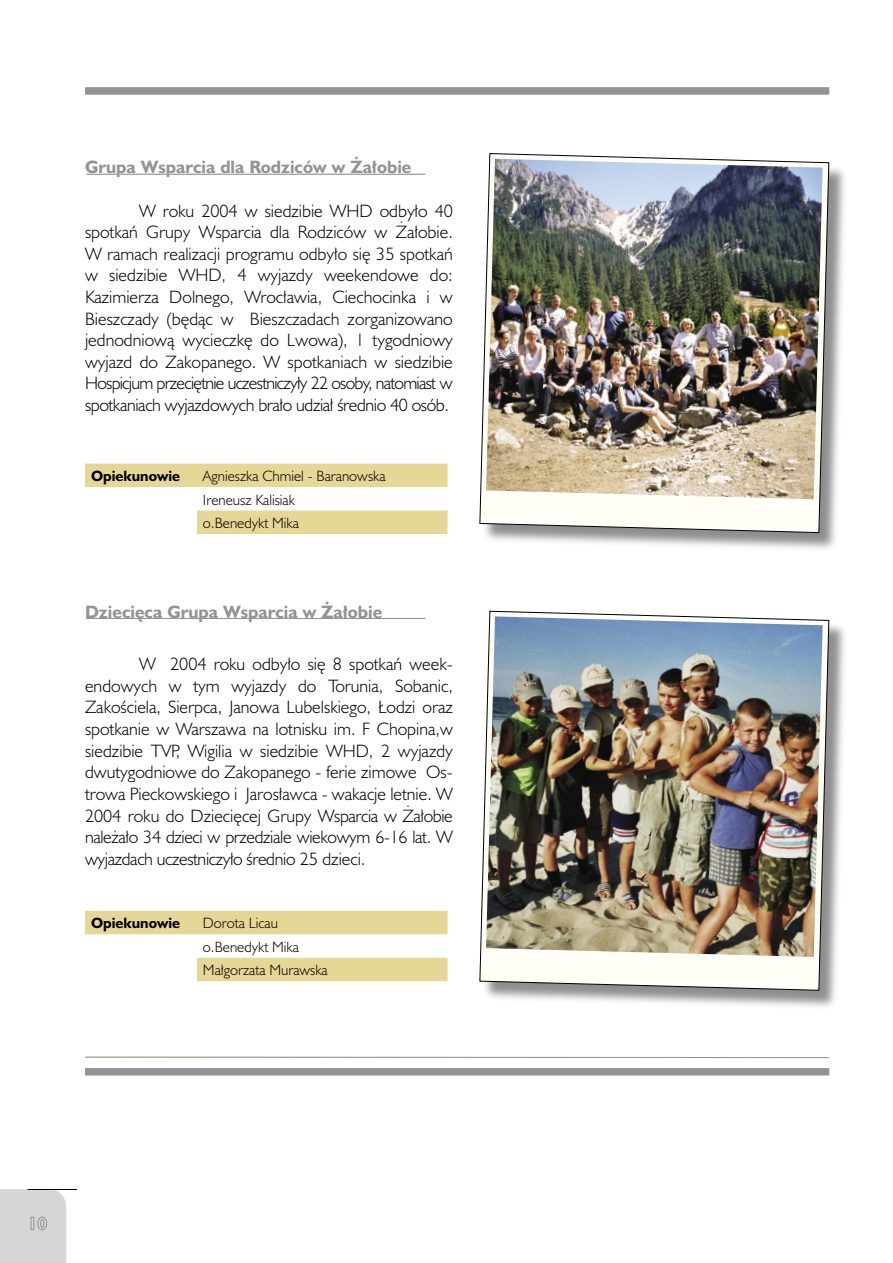
<style>
.page{position:relative;width:893px;height:1263px;background:#fff}
.page>*{position:absolute;margin:0;border:0;box-sizing:border-box;transform-origin:0 0}
.t1{font:300 18px/21.6px "Humanist 521 PL";letter-spacing:-.02em;color:#000;text-align:justify}
.t2{font:700 18px "Humanist 521 PL";color:#939393}
.t3{font:300 15px/23.4px "Humanist 521 PL";color:#000}
.t4{font:700 15px "Humanist 521 PL";color:#000}
</style>
<div class="page">
<hr style="left:28px;top:1189px;width:49px;height:1px;background:#000">
<div style="left:0;top:1189px;width:66px;height:74px;background:#d6d6d6"></div>
<svg style="left:85px;top:911px;width:363px;height:70px"></svg>
<svg style="left:85px;top:464px;width:363px;height:70px"></svg>
<div style="left:480px;top:612px;width:369px;height:399px;background:#000;opacity:.45"></div>
<svg style="left:479px;top:610px;width:351px;height:381px"></svg>
<img style="left:486px;top:616px;width:337px;height:341px">
<div style="left:480px;top:154px;width:369px;height:399px;background:#000;opacity:.45"></div>
<svg style="left:479px;top:153px;width:351px;height:380px"></svg>
<img style="left:486px;top:159px;width:337px;height:340px">
<hr style="left:86px;top:174px;width:339px;height:1px;background:#939393">
<hr style="left:86px;top:618px;width:339px;height:1px;background:#939393">
<svg style="left:85px;top:1056px;width:745px;height:2px"></svg>
<div style="left:85px;top:1068px;width:744px;height:7px;background:#939393"></div>
<div style="left:85px;top:87px;width:744px;height:8px;background:#939393"></div>
<p class="t2" style="left:85px;top:156px;width:328px">Grupa Wsparcia dla Rodziców w ˚a∏obie</p>
<p class="t1" style="left:85px;top:199px;width:369px;text-indent:54px">W roku 2004 w siedzibie WHD odby∏o 40 spotkaƒ Grupy Wsparcia dla Rodziców w ˚a∏obie.<br>W ramach realizacji programu odby∏o si´ 35 spotkaƒ w siedzibie WHD, 4 wyjazdy weekendowe do:<br>Kazimierza Dolnego, Wroc∏awia, Ciechocinka i w Bieszczady (b´dàc w Bieszczadach zorganizowano jednodniowà wycieczk´ do Lwowa), 1 tygodniowy wyjazd do Zakopanego. W spotkaniach w siedzibie Hospicjum przeci´tnie uczestniczy∏y 22 osoby, natomiast w spotkaniach wyjazdowych bra∏o udzia∏ Êrednio 40 osób.</p>
<p class="t4" style="left:91px;top:467px;width:91px">Opiekunowie</p>
<p class="t3" style="left:203px;top:464px;width:184px">Agnieszka Chmiel - Baranowska<br>Ireneusz Kalisiak<br>o.Benedykt Mika</p>
<p class="t2" style="left:85px;top:600px;width:299px">Dzieci´ca Grupa Wsparcia w ˚a∏obie</p>
<p class="t1" style="left:85px;top:653px;width:369px;text-indent:54px">W 2004 roku odby∏o si´ 8 spotkaƒ week&shy;endowych w tym wyjazdy do Torunia, Sobanic, ZakoÊciela, Sierpca, Janowa Lubelskiego, ¸odzi oraz spotkanie w Warszawa na lotnisku im. F Chopina,w siedzibie TVP, Wigilia w siedzibie WHD, 2 wyjazdy dwutygodniowe do Zakopanego - ferie zimowe Os&shy;trowa Pieckowskiego i Jaros∏awca - wakacje letnie. W 2004 roku do Dzieci´cej Grupy Wsparcia w ˚a∏obie nale˝a∏o 34 dzieci w przedziale wiekowym 6-16 lat. W wyjazdach uczestniczy∏o Êrednio 25 dzieci.</p>
<p class="t4" style="left:91px;top:914px;width:91px">Opiekunowie</p>
<p class="t3" style="left:203px;top:911px;width:126px">Dorota Licau o.Benedykt Mika<br>Ma∏gorzata Murawska</p>
</div>
